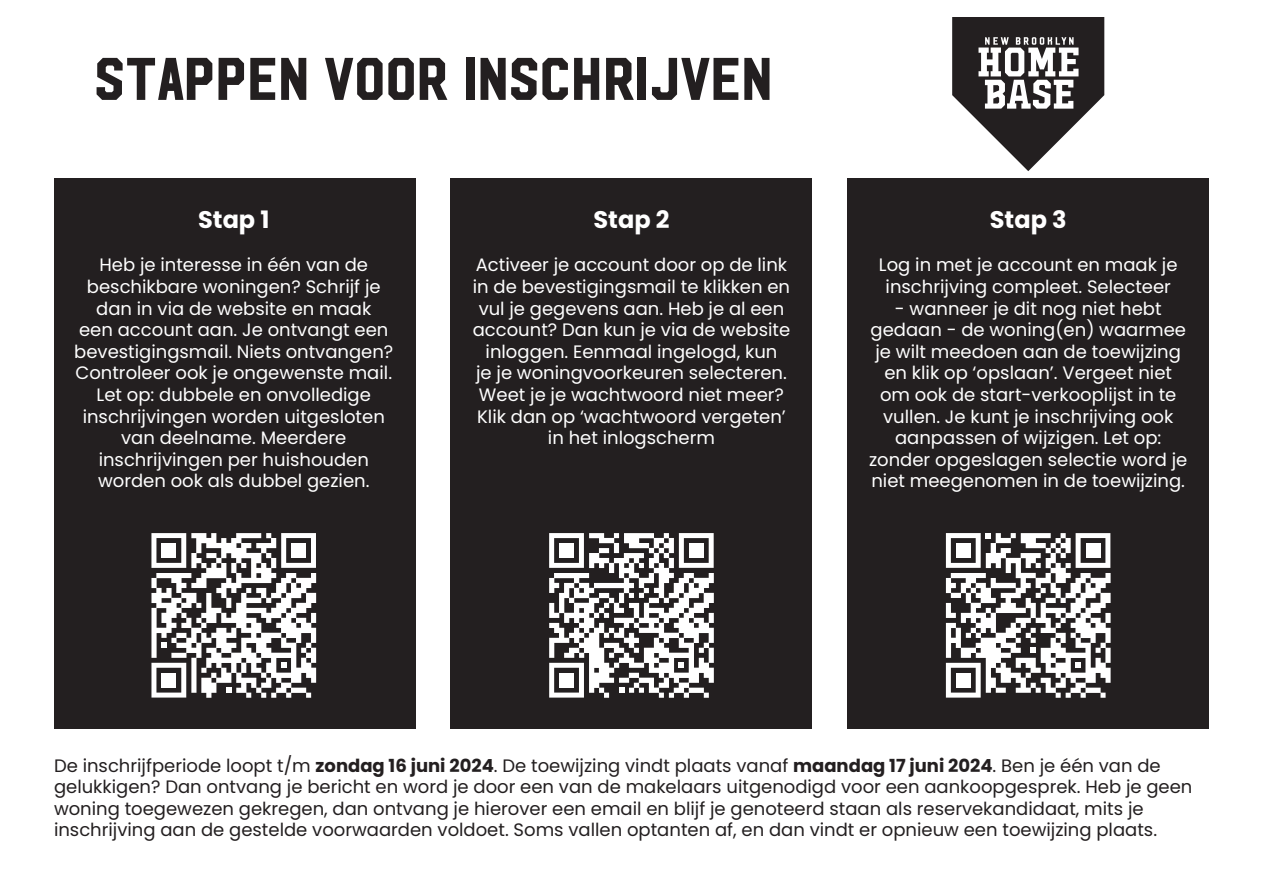
<style>
.page{position:relative;width:1263px;height:893px;background:#fff}
.page>*{position:absolute;margin:0;border:0;box-sizing:border-box;transform-origin:0 0}
.t1{font:60px "Hudson NY";color:#231f20}
.t2{font:700 24px "Poppins";color:#fff}
.t3{font:18px/21.6px "Poppins";color:#fff;text-align:center}
.t4{font:18px/21.6px "Poppins";color:#231f20}
.s1{font-weight:700}
</style>
<div class="page">
<div style="left:54px;top:179px;width:361px;height:550px;background:#231f20"></div>
<div style="left:451px;top:179px;width:361px;height:550px;background:#231f20"></div>
<div style="left:847px;top:179px;width:362px;height:550px;background:#231f20"></div>
<svg style="left:952px;top:17px;width:152px;height:154px"></svg>
<svg style="left:151px;top:533px;width:165px;height:165px"></svg>
<div style="left:161px;top:543px;width:15px;height:15px;background:#fff"></div>
<div style="left:291px;top:543px;width:15px;height:15px;background:#fff"></div>
<div style="left:161px;top:673px;width:15px;height:15px;background:#fff"></div>
<svg style="left:549px;top:533px;width:165px;height:165px"></svg>
<div style="left:559px;top:543px;width:15px;height:15px;background:#fff"></div>
<div style="left:689px;top:543px;width:15px;height:15px;background:#fff"></div>
<div style="left:559px;top:673px;width:15px;height:15px;background:#fff"></div>
<svg style="left:946px;top:533px;width:164px;height:165px"></svg>
<div style="left:956px;top:543px;width:15px;height:15px;background:#fff"></div>
<div style="left:1085px;top:543px;width:15px;height:15px;background:#fff"></div>
<div style="left:956px;top:673px;width:15px;height:15px;background:#fff"></div>
<h1 class="t1" style="left:94px;top:40px;width:680px">STAPPEN VOOR INSCHRIJVEN</h1>
<h2 class="t2" style="left:198px;top:206px;width:73px">Stap 1</h2>
<p class="t3" style="left:74px;top:254px;width:321px">Heb je interesse in één van de beschikbare woningen? Schrijf je dan in via de website en maak<br>een account aan. Je ontvangt een bevestigingsmail. Niets ontvangen?<br>Controleer ook je ongewenste mail.<br>Let op: dubbele en onvolledige inschrijvingen worden uitgesloten van deelname. Meerdere inschrijvingen per huishouden worden ook als dubbel gezien.</p>
<h2 class="t2" style="left:593px;top:206px;width:77px">Stap 2</h2>
<p class="t3" style="left:473px;top:254px;width:319px">Activeer je account door op de link in de bevestigingsmail te klikken en vul je gegevens aan. Heb je al een account? Dan kun je via de website inloggen. Eenmaal ingelogd, kun<br>je je woningvoorkeuren selecteren.<br>Weet je je wachtwoord niet meer?<br>Klik dan op ‘wachtwoord vergeten’ in het inlogscherm</p>
<h2 class="t2" style="left:990px;top:206px;width:78px">Stap 3</h2>
<p class="t3" style="left:879px;top:254px;width:300px">Log in met je account en maak je inschrijving compleet. Selecteer</p>
<p class="t3" style="left:869px;top:298px;width:320px">- wanneer je dit nog niet hebt gedaan - de woning(en) waarmee je wilt meedoen aan de toewijzing en klik op ‘opslaan’. Vergeet niet om ook de start-verkooplijst in te vullen. Je kunt je inschrijving ook aanpassen of wijzigen. Let op: zonder opgeslagen selectie word je niet meegenomen in de toewijzing.</p>
<p class="t4" style="left:54px;top:754px;width:1140px">De inschrijfperiode loopt t/m <span class="s1">zondag 16 juni 2024</span>. De toewijzing vindt plaats vanaf <span class="s1">maandag 17 juni 2024</span>. Ben je één van de gelukkigen? Dan ontvang je bericht en word je door een van de makelaars uitgenodigd voor een aankoopgesprek. Heb je geen woning toegewezen gekregen, dan ontvang je hierover een email en blijf je genoteerd staan als reservekandidaat, mits je inschrijving aan de gestelde voorwaarden voldoet. Soms vallen optanten af, en dan vindt er opnieuw een toewijzing plaats.</p>
</div>
